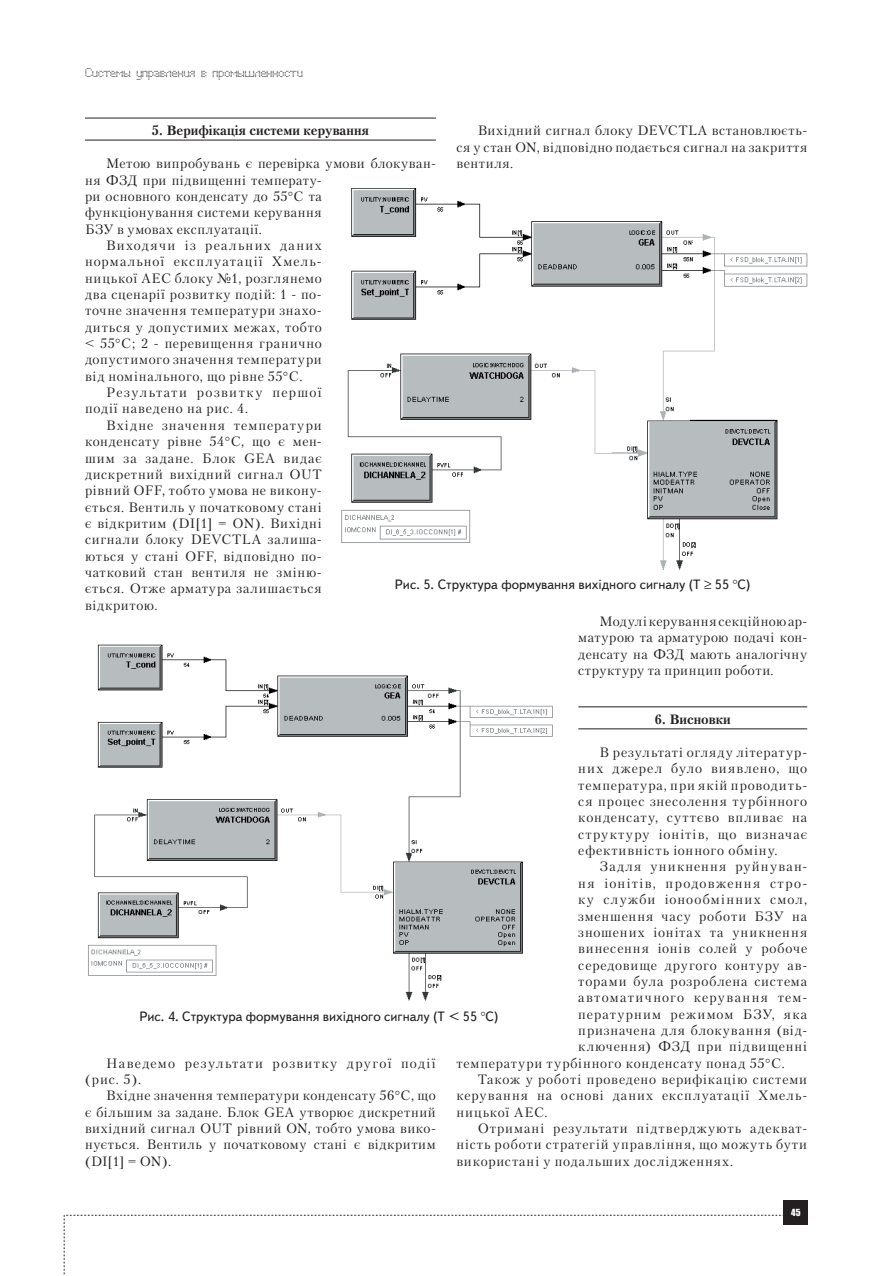
<style>
.page{position:relative;width:893px;height:1276px;background:#fff}
.page>*{position:absolute;margin:0;border:0;box-sizing:border-box;transform-origin:0 0}
.t1{font:13.5px/16.4px "Petersburg C";letter-spacing:.06em;color:#231f20;text-align:justify}
.t2{font:13.5px "Petersburg C";letter-spacing:.035em;color:#231f20}
.t3{font:13.5px "Text Book C";color:#231f20}
.t4{font:13.5px "Petersburg C";letter-spacing:.1em;color:#231f20}
.t5{font:13.5px/16.4px "Petersburg C";letter-spacing:.095em;color:#231f20}
.t6{font:13.5px "Petersburg C";letter-spacing:.09em;color:#231f20}
.t7{font:700 13.5px "Petersburg C";color:#231f20}
.t8{font:13.5px "Petersburg C";letter-spacing:.02em;color:#231f20}
.t9{font:13.5px "Petersburg C";letter-spacing:.08em;color:#231f20}
.t10{font:13.5px "Petersburg C";letter-spacing:.04em;color:#231f20}
.t11{font:13.5px "Petersburg C";letter-spacing:.105em;color:#231f20}
.t12{font:12px "Perfo";letter-spacing:.015em;color:#231f20}
.t13{font:9px "Impact";color:#fff}
</style>
<div class="page">
<svg style="left:64px;top:1215px;width:720px;height:61px"></svg>
<div style="left:784px;top:1200px;width:24px;height:25px;background:#231f20"></div>
<hr style="left:85px;top:118px;width:351px;height:1px;background:#231f20">
<hr style="left:85px;top:140px;width:351px;height:1px;background:#231f20">
<hr style="left:578px;top:706px;width:229px;height:1px;background:#231f20">
<hr style="left:578px;top:728px;width:229px;height:1px;background:#231f20">
<img style="left:88px;top:644px;width:465px;height:357px">
<img style="left:341px;top:189px;width:467px;height:381px">
<p class="t12" style="left:85px;top:66px;width:219px">Системы управления в промышленности</p>
<p class="t1" style="left:456px;top:122px;width:352px;text-indent:21px">Вихідний сигнал блоку DEVCTLA встановлюєть&shy;ся у стан ON, відповідно подається сигнал на закриття вентиля.</p>
<p class="t7" style="left:152px;top:122px;width:219px">5. Верифікація системи керування</p>
<p class="t2" style="left:106px;top:155px;width:331px">Метою випробувань є перевірка умови блокуван-</p>
<p class="t2" style="left:85px;top:172px;width:238px">ня ФЗД при підвищенні температу-</p>
<p class="t8" style="left:85px;top:188px;width:238px">ри основного конденсату до 55 C та</p>
<p class="t1" style="left:85px;top:204px;width:238px">функціонування системи керування</p>
<p class="t2" style="left:85px;top:221px;width:178px">БЗУ в умовах експлуатації.</p>
<p class="t4" style="left:106px;top:237px;width:217px">Виходячи із реальних даних</p>
<p class="t9" style="left:85px;top:253px;width:238px">нормальної експлуатації Хмель-</p>
<p class="t1" style="left:85px;top:270px;width:238px">ницької АЕС блоку №1, розглянемо</p>
<p class="t1" style="left:85px;top:286px;width:238px">два сценарії розвитку подій: 1 - по-</p>
<p class="t1" style="left:85px;top:302px;width:238px">точне значення температури знахо-</p>
<p class="t1" style="left:85px;top:319px;width:238px">диться у допустимих межах, тобто</p>
<p class="t1" style="left:85px;top:335px;width:238px">&lt; 55 C; 2 - перевищення гранично</p>
<p class="t1" style="left:85px;top:351px;width:238px">допустимого значення температури</p>
<p class="t10" style="left:85px;top:368px;width:219px">від номінального, що рівне 55 C.</p>
<p class="t4" style="left:106px;top:384px;width:217px">Результати розвитку першої</p>
<p class="t1" style="left:85px;top:400px;width:165px">події наведено на рис. 4.</p>
<p class="t1" style="left:106px;top:417px;width:217px">Вхідне значення температури</p>
<p class="t2" style="left:85px;top:433px;width:238px">конденсату рівне 54 C, що є мен-</p>
<p class="t1" style="left:85px;top:449px;width:238px">шим за задане. Блок GEA видає</p>
<p class="t1" style="left:85px;top:466px;width:238px">дискретний вихідний сигнал OUT</p>
<p class="t1" style="left:85px;top:482px;width:238px">рівний ОFF, тобто умова не викону-</p>
<p class="t1" style="left:85px;top:498px;width:238px">ється. Вентиль у початковому стані</p>
<p class="t1" style="left:85px;top:515px;width:238px">є відкритим (DI[1] = ON). Вихідні</p>
<p class="t1" style="left:85px;top:531px;width:238px">сигнали блоку DEVCTLA залиша-</p>
<p class="t1" style="left:85px;top:547px;width:238px">ються у стані OFF, відповідно по-</p>
<p class="t1" style="left:85px;top:564px;width:238px">чатковий стан вентиля не зміню-</p>
<p class="t1" style="left:85px;top:580px;width:238px">ється. Отже арматура залишається</p>
<p class="t1" style="left:85px;top:597px;width:74px">відкритою.</p>
<p class="t3" style="left:395px;top:577px;width:357px">Рис. 5. Структура формування вихідного сигналу (T ≥ 55 C)</p>
<p class="t1" style="left:578px;top:613px;width:230px;text-indent:21px">Модулі керування секційною ар&shy;матурою та арматурою подачі кон&shy;денсату на ФЗД мають аналогічну структуру та принцип роботи.</p>
<p class="t7" style="left:655px;top:711px;width:77px">6. Висновки</p>
<p class="t1" style="left:578px;top:744px;width:230px;text-indent:21px">В результаті огляду літератур&shy;них джерел було виявлено, що температура, при якій проводить&shy;ся процес знесолення турбінного конденсату, суттєво впливає на структуру іонітів, що визначає ефективність іонного обміну.</p>
<p class="t6" style="left:600px;top:858px;width:209px">Задля уникнення руйнуван-</p>
<p class="t11" style="left:578px;top:875px;width:230px">ня іонітів, продовження стро-</p>
<p class="t5" style="left:578px;top:891px;width:230px">ку служби іонообмінних смол,</p>
<p class="t1" style="left:578px;top:907px;width:230px">зменшення часу роботи БЗУ на</p>
<p class="t1" style="left:578px;top:924px;width:230px">зношених іонітах та уникнення</p>
<p class="t1" style="left:578px;top:940px;width:230px">винесення іонів солей у робоче</p>
<p class="t1" style="left:578px;top:956px;width:230px">середовище другого контуру ав-</p>
<p class="t1" style="left:578px;top:973px;width:230px">торами була розроблена система</p>
<p class="t4" style="left:578px;top:989px;width:230px">автоматичного керування тем-</p>
<p class="t6" style="left:578px;top:1006px;width:230px">пературним режимом БЗУ, яка</p>
<p class="t1" style="left:578px;top:1022px;width:230px">призначена для блокування (від-</p>
<p class="t1" style="left:578px;top:1038px;width:230px">ключення) ФЗД при підвищенні</p>
<p class="t1" style="left:456px;top:1054px;width:330px">температури турбінного конденсату понад 55 С.</p>
<p class="t1" style="left:478px;top:1071px;width:331px">Також у роботі проведено верифікацію системи</p>
<p class="t1" style="left:456px;top:1087px;width:352px">керування на основі даних експлуатації Хмель-</p>
<p class="t1" style="left:456px;top:1103px;width:93px">ницької АЕС.</p>
<p class="t1" style="left:478px;top:1120px;width:331px">Отримані результати підтверджують адекват-</p>
<p class="t1" style="left:456px;top:1136px;width:352px">ність роботи стратегій управління, що можуть бути</p>
<p class="t1" style="left:456px;top:1152px;width:278px">використані у подальших дослідженнях.</p>
<p class="t3" style="left:139px;top:1009px;width:361px">Рис. 4. Структура формування вихідного сигналу (T &lt; 55 C)</p>
<p class="t5" style="left:85px;top:1054px;width:352px;text-indent:21px">Наведемо результати розвитку другої події (рис. 5).</p>
<p class="t1" style="left:85px;top:1087px;width:352px;text-indent:21px">Вхідне значення температури конденсату 56 C, що є більшим за задане. Блок GEA утворює дискретний вихідний сигнал OUT рівний ON, тобто умова вико&shy;нується. Вентиль у початковому стані є відкритим (DI[1] = ON).</p>
<p class="t13" style="left:791px;top:1205px;width:11px">45</p>
</div>
